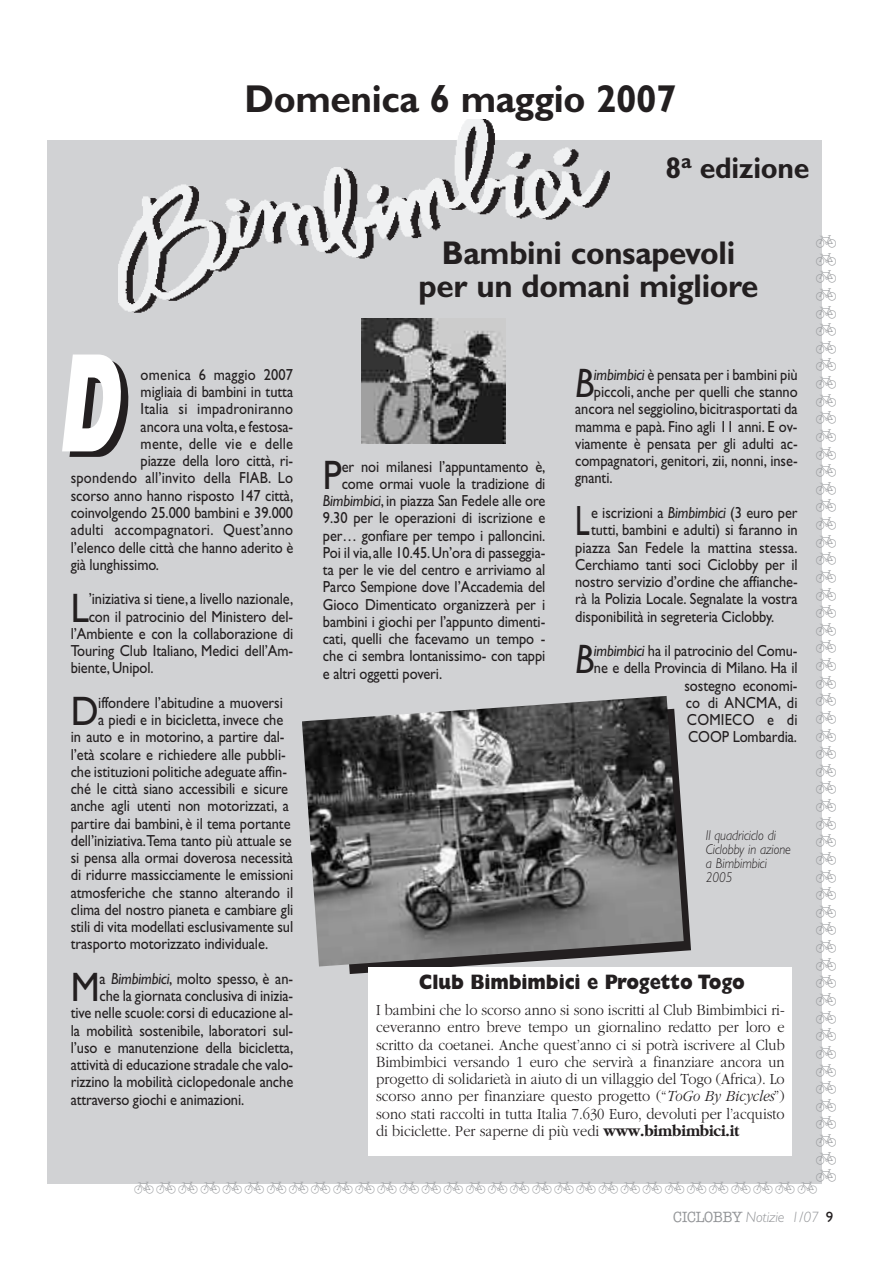
<style>
.page{position:relative;width:893px;height:1263px;background:#fff}
.page>*{position:absolute;margin:0;border:0;box-sizing:border-box;transform-origin:0 0}
.t1{font:800 142.05px "Gill Sans";color:#231f20;scale:.52 1}
.t2{font:42.45px "Gill Sans";color:#231f20;scale:.7 1}
.t3{font:41.25px "Gill Sans";color:#231f20;scale:.9 1}
.t4{font:italic 41.25px "Gill Sans";color:#231f20;scale:.9 1}
.t5{font:700 39px "Gill Sans";letter-spacing:-.01em;color:#231f20;scale:.95 1}
.t6{font:700 33px/33px "Gill Sans";letter-spacing:-.01em;color:#231f20;text-align:center;scale:.95 1}
.t7{font:700 30px "Gill Sans";letter-spacing:-.01em;color:#231f20;scale:.95 1}
.t8{font:800 21px "Gill Sans";letter-spacing:-.005em;color:#231f20;scale:.87 1}
.t9{font:16.05px/17.2px "Gill Sans";letter-spacing:-.005em;color:#231f20;text-align:right;scale:.9 1}
.t10{font:300 16.05px/17.2px "Garamond";color:#231f20;text-align:justify;scale:.9 1}
.t11{font:16.05px "Gill Sans";letter-spacing:.015em;color:#231f20;scale:.9 1}
.t12{font:italic 300 15px "Gill Sans";letter-spacing:-.01em;color:#939598}
.t13{font:italic 300 14.25px/14.2px "Gill Sans";letter-spacing:-.005em;color:#231f20;scale:.9 1}
.s1{font-style:italic}
.s2{font-weight:700;font-size:16.5px}
.s3{font-family:"American Typewriter";font-weight:500;font-style:normal}
.s4{font-weight:400;font-style:normal;color:#231f20}
</style>
<div class="page">
<div style="left:47px;top:141px;width:775px;height:1043px;background:#d1d2d4"></div>
<img style="left:118px;top:119px;width:486px;height:194px">
<img style="left:361px;top:319px;width:144px;height:125px">
<svg style="left:349px;top:850px;width:342px;height:124px"></svg>
<img style="left:302px;top:696px;width:382px;height:270px">
<div style="left:369px;top:967px;width:423px;height:189px;background:#fff"></div>
<h3 class="t5" style="left:245px;top:84px;width:456px">Domenica 6 maggio 2007</h3>
<h3 class="t7" style="left:666px;top:157px;width:153px">8<sup>a</sup> edizione</h3>
<h1 class="t1" style="left:64px;top:355px;width:149px">D</h1>
<p class="t11" style="left:141px;top:368px;width:171px">omenica 6 maggio 2007</p>
<p class="t9" style="left:141px;top:385px;width:171px">migliaia di bambini in tutta</p>
<p class="t11" style="left:141px;top:403px;width:171px">Italia si impadroniranno</p>
<p class="t9" style="left:141px;top:419px;width:171px">ancora una volta,e festosa-</p>
<p class="t11" style="left:141px;top:437px;width:171px">mente, delle vie e delle</p>
<p class="t9" style="left:141px;top:454px;width:171px">piazze della loro città, ri-</p>
<p class="t11" style="left:71px;top:472px;width:249px">spondendo all’invito della FIAB. Lo</p>
<p class="t9" style="left:71px;top:488px;width:249px">scorso anno hanno risposto 147 città,</p>
<p class="t9" style="left:71px;top:505px;width:249px">coinvolgendo 25.000 bambini e 39.000</p>
<p class="t11" style="left:71px;top:524px;width:249px">adulti accompagnatori. Quest’anno</p>
<p class="t9" style="left:71px;top:540px;width:249px">l’elenco delle città che hanno aderito è</p>
<p class="t9" style="left:71px;top:557px;width:100px">già lunghissimo.</p>
<h3 class="t3" style="left:71px;top:592px;width:22px">L</h3>
<p class="t9" style="left:89px;top:592px;width:229px">’iniziativa si tiene,a livello nazionale,</p>
<p class="t9" style="left:89px;top:609px;width:229px">con il patrocinio del Ministero del-</p>
<p class="t9" style="left:71px;top:626px;width:249px">l’Ambiente e con la collaborazione di</p>
<p class="t9" style="left:71px;top:643px;width:249px">Touring Club Italiano, Medici dell’Am-</p>
<p class="t9" style="left:71px;top:661px;width:94px">biente, Unipol.</p>
<h3 class="t3" style="left:71px;top:695px;width:32px">D</h3>
<p class="t9" style="left:98px;top:695px;width:207px">iffondere l’abitudine a muoversi</p>
<p class="t9" style="left:98px;top:712px;width:207px">a piedi e in bicicletta, invece che</p>
<p class="t9" style="left:71px;top:730px;width:239px">in auto e in motorino, a partire dal-</p>
<p class="t9" style="left:71px;top:747px;width:240px">l’età scolare e richiedere alle pubbli-</p>
<p class="t9" style="left:71px;top:764px;width:242px">che istituzioni politiche adeguate affin-</p>
<p class="t9" style="left:71px;top:781px;width:243px">ché le città siano accessibili e sicure</p>
<p class="t9" style="left:71px;top:799px;width:244px">anche agli utenti non motorizzati, a</p>
<p class="t9" style="left:71px;top:816px;width:246px">partire dai bambini, è il tema portante</p>
<p class="t9" style="left:71px;top:833px;width:247px">dell’iniziativa.Tema tanto più attuale se</p>
<p class="t9" style="left:71px;top:850px;width:248px">si pensa alla ormai doverosa necessità</p>
<p class="t9" style="left:71px;top:868px;width:249px">di ridurre massicciamente le emissioni</p>
<p class="t9" style="left:71px;top:885px;width:249px">atmosferiche che stanno alterando il</p>
<p class="t9" style="left:71px;top:902px;width:249px">clima del nostro pianeta e cambiare gli</p>
<p class="t9" style="left:71px;top:919px;width:249px">stili di vita modellati esclusivamente sul</p>
<p class="t9" style="left:71px;top:937px;width:221px">trasporto motorizzato individuale.</p>
<h3 class="t3" style="left:71px;top:971px;width:34px">M</h3>
<p class="t9" style="left:99px;top:971px;width:217px">a <span class="s1">Bimbimbici</span>, molto spesso, è an-</p>
<p class="t9" style="left:99px;top:988px;width:217px">che la giornata conclusiva di inizia-</p>
<p class="t9" style="left:71px;top:1006px;width:249px">tive nelle scuole:corsi di educazione al-</p>
<p class="t9" style="left:71px;top:1023px;width:249px">la mobilità sostenibile, laboratori sul-</p>
<p class="t9" style="left:71px;top:1040px;width:249px">l’uso e manutenzione della bicicletta,</p>
<p class="t9" style="left:71px;top:1057px;width:249px">attività di educazione stradale che valo-</p>
<p class="t9" style="left:71px;top:1075px;width:249px">rizzino la mobilità ciclopedonale anche</p>
<p class="t9" style="left:71px;top:1092px;width:194px">attraverso giochi e animazioni.</p>
<h3 class="t6" style="left:419px;top:240px;width:359px">Bambini consapevoli per un domani migliore</h3>
<h3 class="t3" style="left:323px;top:459px;width:23px">P</h3>
<p class="t9" style="left:342px;top:459px;width:228px">er noi milanesi l’appuntamento è,</p>
<p class="t9" style="left:342px;top:476px;width:228px">come ormai vuole la tradizione di</p>
<p class="t9" style="left:323px;top:494px;width:249px"><span class="s1">Bimbimbici</span>, in piazza San Fedele alle ore</p>
<p class="t9" style="left:323px;top:511px;width:249px">9.30 per le operazioni di iscrizione e</p>
<p class="t9" style="left:323px;top:528px;width:249px">per… gonfiare per tempo i palloncini.</p>
<p class="t9" style="left:323px;top:545px;width:249px">Poi il via,alle 10.45.Un’ora di passeggia-</p>
<p class="t9" style="left:323px;top:563px;width:249px">ta per le vie del centro e arriviamo al</p>
<p class="t9" style="left:323px;top:580px;width:249px">Parco Sempione dove l’Accademia del</p>
<p class="t9" style="left:323px;top:597px;width:249px">Gioco Dimenticato organizzerà per i</p>
<p class="t9" style="left:323px;top:614px;width:249px">bambini i giochi per l’appunto dimenti-</p>
<p class="t9" style="left:323px;top:632px;width:249px">cati, quelli che facevamo un tempo -</p>
<p class="t9" style="left:323px;top:649px;width:249px">che ci sembra lontanissimo- con tappi</p>
<p class="t9" style="left:323px;top:666px;width:134px">e altri oggetti poveri.</p>
<h3 class="t4" style="left:575px;top:368px;width:23px">B</h3>
<p class="t9" style="left:594px;top:367px;width:228px"><span class="s1">imbimbici</span> è pensata per i bambini più</p>
<p class="t9" style="left:594px;top:385px;width:228px">piccoli, anche per quelli che stanno</p>
<p class="t9" style="left:575px;top:402px;width:249px">ancora nel seggiolino,bicitrasportati da</p>
<p class="t9" style="left:575px;top:419px;width:249px">mamma e papà. Fino agli 11 anni. E ov-</p>
<p class="t9" style="left:575px;top:436px;width:249px">viamente è pensata per gli adulti ac-</p>
<p class="t9" style="left:575px;top:454px;width:249px">compagnatori, genitori, zii, nonni, inse-</p>
<p class="t9" style="left:575px;top:471px;width:43px">gnanti.</p>
<h2 class="t2" style="left:575px;top:505px;width:22px">L</h2>
<p class="t9" style="left:591px;top:505px;width:231px">e iscrizioni a <span class="s1">Bimbimbici</span> (3 euro per</p>
<p class="t9" style="left:591px;top:523px;width:231px">tutti, bambini e adulti) si faranno in</p>
<p class="t9" style="left:575px;top:540px;width:249px">piazza San Fedele la mattina stessa.</p>
<p class="t9" style="left:575px;top:557px;width:249px">Cerchiamo tanti soci Ciclobby per il</p>
<p class="t9" style="left:575px;top:574px;width:249px">nostro servizio d’ordine che affianche-</p>
<p class="t9" style="left:575px;top:592px;width:249px">rà la Polizia Locale. Segnalate la vostra</p>
<p class="t9" style="left:575px;top:609px;width:223px">disponibilità in segreteria Ciclobby.</p>
<h3 class="t4" style="left:575px;top:644px;width:23px">B</h3>
<p class="t9" style="left:594px;top:643px;width:228px"><span class="s1">imbimbici</span> ha il patrocinio del Comu&shy;ne e della Provincia di Milano. Ha il sostegno economi-<br>co di ANCMA, di<br>COMIECO e di<br>COOP Lombardia.</p>
<p class="t13" style="left:706px;top:829px;width:96px">Il quadriciclo di<br>Ciclobby in azione a Bimbimbici<br>2005</p>
<h3 class="t8" style="left:419px;top:974px;width:377px">Club Bimbimbici e Progetto Togo</h3>
<p class="t10" style="left:376px;top:1001px;width:455px">I bambini che lo scorso anno si sono iscritti al Club Bimbimbici ri&shy;ceveranno entro breve tempo un giornalino redatto per loro e scritto da coetanei. Anche quest’anno ci si potrà iscrivere al Club Bimbimbici versando 1 euro che servirà a finanziare ancora un progetto di solidarietà in aiuto di un villaggio del Togo (Africa). Lo scorso anno per finanziare questo progetto (“<span class="s1">ToGo By Bicycles</span>”) sono stati raccolti in tutta Italia 7.630 Euro, devoluti per l’acquisto di biciclette. Per saperne di più vedi <span class="s2">www.bimbimbici.it</span></p>
<p class="t12" style="left:673px;top:1211px;width:162px"><span class="s3">CICLOBBY</span> Notizie 1/07 <span class="s4">9</span></p>
</div>
